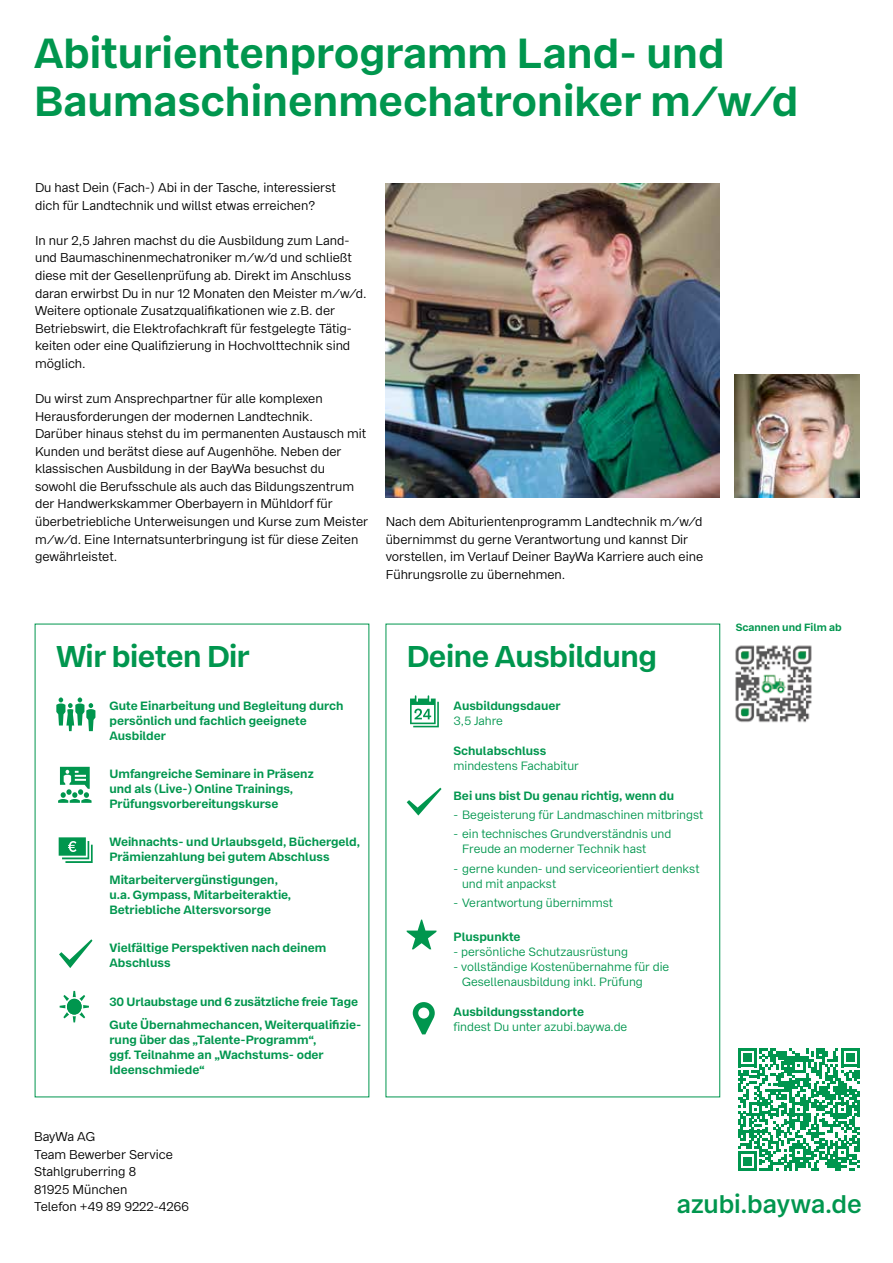
<style>
.page{position:relative;width:893px;height:1263px;background:#fff}
.page>*{position:absolute;margin:0;border:0;box-sizing:border-box;transform-origin:0 0}
.t1{font:700 42px/48px "Bay Wa Sans";color:#00964e}
.t2{font:700 30px "Bay Wa Sans";letter-spacing:-.015em;color:#00964e}
.t3{font:600 25.5px "Bay Wa Sans";letter-spacing:-.005em;color:#00964e}
.t4{font:12.75px/17.5px "Bay Wa Sans";color:#000}
.t5{font:700 12px/15px "Bay Wa Sans";color:#00964e}
.t6{font:12px/15px "Bay Wa Sans";color:#00964e}
.t7{font:700 10.5px "Bay Wa Sans";color:#00964e}
</style>
<div class="page">
<svg style="left:738px;top:1048px;width:122px;height:122px"></svg>
<img style="left:385px;top:183px;width:334px;height:314px">
<svg style="left:413px;top:1002px;width:22px;height:32px"></svg>
<svg style="left:407px;top:919px;width:29px;height:30px"></svg>
<svg style="left:407px;top:788px;width:34px;height:27px"></svg>
<svg style="left:410px;top:695px;width:29px;height:32px"></svg>
<img style="left:735px;top:374px;width:124px;height:123px">
<img style="left:735px;top:645px;width:77px;height:78px">
<svg style="left:56px;top:697px;width:39px;height:34px"></svg>
<svg style="left:59px;top:837px;width:34px;height:26px"></svg>
<svg style="left:58px;top:767px;width:34px;height:36px"></svg>
<svg style="left:60px;top:991px;width:29px;height:31px"></svg>
<div style="left:67px;top:999px;width:15px;height:15px;background:#00964e;border-radius:50%"></div>
<svg style="left:59px;top:939px;width:33px;height:29px"></svg>
<h1 class="t1" style="left:34px;top:29px;width:766px">Abiturientenprogramm Land- und<br>Baumaschinenmechatroniker m/w/d</h1>
<p class="t4" style="left:35px;top:179px;width:302px">Du hast Dein (Fach-) Abi in der Tasche, interessierst dich für Landtechnik und willst etwas erreichen?</p>
<p class="t4" style="left:35px;top:232px;width:333px">In nur 2,5 Jahren machst du die Ausbildung zum Land&shy;und Baumaschinenmechatroniker m/w/d und schließt diese mit der Gesellenprüfung ab. Direkt im Anschluss daran erwirbst Du in nur 12 Monaten den Meister m/w/d.<br>Weitere optionale Zusatzqualifikationen wie z.B. der Betriebswirt, die Elektrofachkraft für festgelegte Tätig&shy;keiten oder eine Qualifizierung in Hochvolttechnik sind möglich.</p>
<p class="t4" style="left:35px;top:390px;width:335px">Du wirst zum Ansprechpartner für alle komplexen Herausforderungen der modernen Landtechnik.<br>Darüber hinaus stehst du im permanenten Austausch mit Kunden und berätst diese auf Augenhöhe. Neben der klassischen Ausbildung in der BayWa besuchst du sowohl die Berufsschule als auch das Bildungszentrum der Handwerkskammer Oberbayern in Mühldorf für überbetriebliche Unterweisungen und Kurse zum Meister m/w/d. Eine Internatsunterbringung ist für diese Zeiten gewährleistet.</p>
<p class="t4" style="left:386px;top:513px;width:319px">Nach dem Abiturientenprogramm Landtechnik m/w/d übernimmst du gerne Verantwortung und kannst Dir vorstellen, im Verlauf Deiner BayWa Karriere auch eine Führungsrolle zu übernehmen.</p>
<h2 class="t2" style="left:56px;top:637px;width:195px">Wir bieten Dir</h2>
<p class="t5" style="left:109px;top:698px;width:236px">Gute Einarbeitung und Begleitung durch persönlich und fachlich geeignete<br>Ausbilder</p>
<p class="t5" style="left:109px;top:766px;width:206px">Umfangreiche Seminare in Präsenz und als (Live-) Online Trainings,<br>Prüfungsvorbereitungskurse</p>
<p class="t5" style="left:109px;top:835px;width:252px">Weihnachts- und Urlaubsgeld, Büchergeld,<br>Prämienzahlung bei gutem Abschluss</p>
<p class="t5" style="left:109px;top:873px;width:183px">Mitarbeitervergünstigungen, u.a. Gympass, Mitarbeiteraktie,<br>Betriebliche Altersvorsorge</p>
<p class="t5" style="left:109px;top:941px;width:218px">Vielfältige Perspektiven nach deinem<br>Abschluss</p>
<p class="t5" style="left:109px;top:990px;width:253px;line-height:23.1px">30 Urlaubstage und 6 zusätzliche freie Tage<br>Gute Übernahmechancen, Weiterqualifizie-</p>
<p class="t5" style="left:109px;top:1032px;width:216px">rung über das „Talente-Programm“, ggf. Teilnahme an „Wachstums- oder<br>Ideenschmiede“</p>
<h2 class="t2" style="left:407px;top:637px;width:252px">Deine Ausbildung</h2>
<p class="t5" style="left:454px;top:698px;width:108px">Ausbildungsdauer</p>
<p class="t6" style="left:454px;top:713px;width:51px">3,5 Jahre</p>
<p class="t5" style="left:454px;top:743px;width:94px">Schulabschluss</p>
<p class="t6" style="left:454px;top:758px;width:127px">mindestens Fachabitur</p>
<p class="t5" style="left:454px;top:788px;width:222px">Bei uns bist Du genau richtig, wenn du</p>
<p class="t6" style="left:454px;top:807px;width:251px">- Begeisterung für Landmaschinen mitbringst</p>
<p class="t6" style="left:462px;top:827px;width:211px;text-indent:-9px">- ein technisches Grundverständnis und<br>Freude an moderner Technik hast</p>
<p class="t6" style="left:462px;top:861px;width:239px;text-indent:-9px">- gerne kunden- und serviceorientiert denkst und mit anpackst</p>
<p class="t6" style="left:454px;top:895px;width:161px">- Verantwortung übernimmst</p>
<p class="t5" style="left:454px;top:930px;width:69px">Pluspunkte</p>
<p class="t6" style="left:454px;top:944px;width:176px">- persönliche Schutzausrüstung</p>
<p class="t6" style="left:462px;top:959px;width:209px;text-indent:-9px">- vollständige Kostenübernahme für die<br>Gesellenausbildung inkl. Prüfung</p>
<p class="t5" style="left:454px;top:1005px;width:132px">Ausbildungsstandorte</p>
<p class="t6" style="left:454px;top:1019px;width:175px">findest Du unter azubi.baywa.de</p>
<p class="t7" style="left:736px;top:621px;width:107px">Scannen und Film ab</p>
<p class="t4" style="left:34px;top:1128px;width:157px">BayWa AG<br>Team Bewerber Service<br>Stahlgruberring 8<br>81925 München<br>Telefon +49 89 9222-4266</p>
<h3 class="t3" style="left:677px;top:1188px;width:186px">azubi.baywa.de</h3>
</div>
